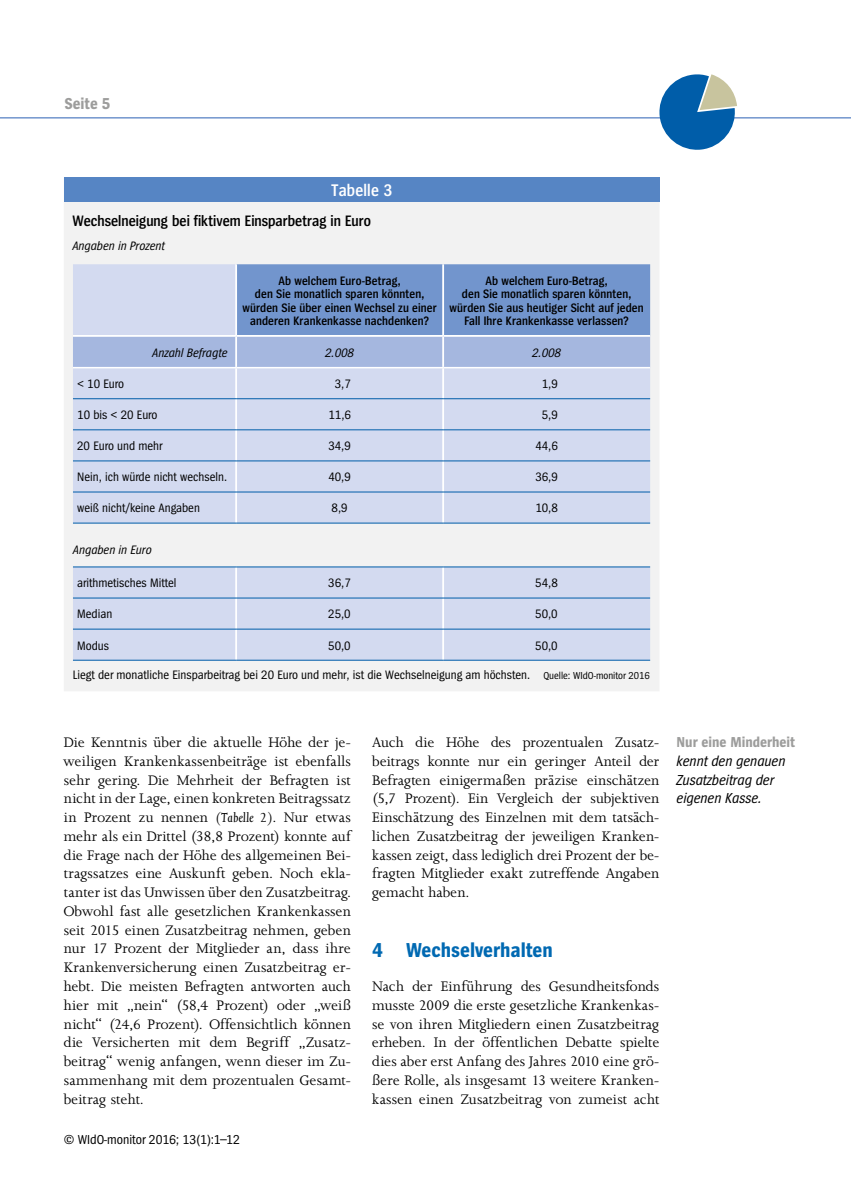
<style>
.page{position:relative;width:851px;height:1191px;background:#fff}
.page>*{position:absolute;margin:0;border:0;box-sizing:border-box;transform-origin:0 0}
.t1{font:700 21px "Spiegel Cd";color:#0069b2}
.t2{font:600 17.55px "Spiegel Cd";letter-spacing:.01em;color:#fff}
.t3{font:700 16.5px "Spiegel Cd";color:#9d9d9c}
.t4{font:15.9px/18.8px "Joanna MT Pro";color:#000;text-align:justify}
.t5{font:600 15.75px "Spiegel Cd";color:#000}
.t6{font:italic 15px/18.8px "Spiegel Cd";color:#000}
.t7{font:700 15px "Spiegel Cd";color:#9d9d9c}
.t8{font:13.5px "Spiegel Cd";color:#000}
.t9{font:12.75px "Spiegel Cd";color:#000}
.t10{font:600 12.75px/13.5px "Spiegel Cd";letter-spacing:.01em;color:#000;text-align:center}
.t11{font:italic 12.75px "Spiegel Cd";color:#000}
.s1{font-size:10.5px}
.s2{font-style:italic;font-size:15px}
</style>
<div class="page">
<hr style="left:0;top:117px;width:850px;height:2px;background:#7295cd">
<svg style="left:659px;top:74px;width:78px;height:76px"></svg>
<div style="left:64px;top:201px;width:595px;height:490px;background:#f2f2f2"></div>
<div style="left:64px;top:177px;width:595px;height:24px;background:#5685c4"></div>
<svg style="left:73px;top:368px;width:577px;height:292px;background:#d5dcef"></svg>
<svg style="left:73px;top:264px;width:577px;height:103px;background:#94add9"></svg>
<hr style="left:235px;top:337px;width:2px;height:30px;background:#fff">
<hr style="left:235px;top:368px;width:2px;height:30px;background:#fff">
<hr style="left:235px;top:399px;width:2px;height:30px;background:#fff">
<hr style="left:235px;top:430px;width:2px;height:30px;background:#fff">
<hr style="left:235px;top:461px;width:2px;height:31px;background:#fff">
<hr style="left:235px;top:492px;width:2px;height:31px;background:#fff">
<hr style="left:235px;top:567px;width:2px;height:31px;background:#fff">
<hr style="left:235px;top:598px;width:2px;height:31px;background:#fff">
<hr style="left:235px;top:629px;width:2px;height:31px;background:#fff">
<hr style="left:235px;top:264px;width:2px;height:71px;background:#fff">
<hr style="left:442px;top:264px;width:2px;height:71px;background:#fff">
<hr style="left:442px;top:337px;width:2px;height:30px;background:#fff">
<hr style="left:442px;top:368px;width:2px;height:30px;background:#fff">
<hr style="left:442px;top:399px;width:2px;height:30px;background:#fff">
<hr style="left:442px;top:430px;width:2px;height:30px;background:#fff">
<hr style="left:442px;top:461px;width:2px;height:31px;background:#fff">
<hr style="left:442px;top:492px;width:2px;height:31px;background:#fff">
<hr style="left:442px;top:567px;width:2px;height:31px;background:#fff">
<hr style="left:442px;top:598px;width:2px;height:31px;background:#fff">
<hr style="left:442px;top:629px;width:2px;height:31px;background:#fff">
<hr style="left:73px;top:335px;width:163px;height:2px;background:#fff">
<hr style="left:236px;top:335px;width:207px;height:2px;background:#fff">
<hr style="left:443px;top:335px;width:207px;height:2px;background:#fff">
<hr style="left:73px;top:398px;width:163px;height:1px;background:#005da9">
<hr style="left:236px;top:398px;width:207px;height:1px;background:#005da9">
<hr style="left:443px;top:398px;width:207px;height:1px;background:#005da9">
<hr style="left:73px;top:429px;width:163px;height:1px;background:#005da9">
<hr style="left:236px;top:429px;width:207px;height:1px;background:#005da9">
<hr style="left:443px;top:429px;width:207px;height:1px;background:#005da9">
<hr style="left:73px;top:460px;width:163px;height:1px;background:#005da9">
<hr style="left:236px;top:460px;width:207px;height:1px;background:#005da9">
<hr style="left:443px;top:460px;width:207px;height:1px;background:#005da9">
<hr style="left:73px;top:492px;width:163px;height:1px;background:#005da9">
<hr style="left:236px;top:492px;width:207px;height:1px;background:#005da9">
<hr style="left:443px;top:492px;width:207px;height:1px;background:#005da9">
<hr style="left:73px;top:566px;width:163px;height:1px;background:#005da9">
<hr style="left:236px;top:566px;width:207px;height:1px;background:#005da9">
<hr style="left:443px;top:566px;width:207px;height:1px;background:#005da9">
<hr style="left:73px;top:598px;width:163px;height:1px;background:#005da9">
<hr style="left:236px;top:598px;width:207px;height:1px;background:#005da9">
<hr style="left:443px;top:598px;width:207px;height:1px;background:#005da9">
<hr style="left:73px;top:629px;width:163px;height:1px;background:#005da9">
<hr style="left:236px;top:629px;width:207px;height:1px;background:#005da9">
<hr style="left:443px;top:629px;width:207px;height:1px;background:#005da9">
<hr style="left:73px;top:660px;width:163px;height:1px;background:#005da9">
<hr style="left:236px;top:660px;width:207px;height:1px;background:#005da9">
<hr style="left:443px;top:660px;width:207px;height:1px;background:#005da9">
<hr style="left:73px;top:523px;width:163px;height:1px;background:#005da9">
<hr style="left:236px;top:523px;width:207px;height:1px;background:#005da9">
<hr style="left:443px;top:523px;width:207px;height:1px;background:#005da9">
<hr style="left:73px;top:367px;width:163px;height:1px;background:#fff">
<hr style="left:236px;top:367px;width:207px;height:1px;background:#fff">
<hr style="left:443px;top:367px;width:207px;height:1px;background:#fff">
<p class="t3" style="left:64px;top:95px;width:47px">Seite 5</p>
<p class="t2" style="left:331px;top:181px;width:63px">Tabelle 3</p>
<p class="t5" style="left:72px;top:213px;width:300px">Wechselneigung bei fiktivem Einsparbetrag in Euro</p>
<p class="t11" style="left:72px;top:239px;width:94px">Angaben in Prozent</p>
<p class="t10" style="left:242px;top:274px;width:196px">Ab welchem Euro-Betrag,<br>den Sie monatlich sparen könnten, würden Sie über einen Wechsel zu einer anderen Krankenkasse nachdenken?</p>
<p class="t10" style="left:449px;top:274px;width:195px">Ab welchem Euro-Betrag,<br>den Sie monatlich sparen könnten, würden Sie aus heutiger Sicht auf jeden Fall Ihre Krankenkasse verlassen?</p>
<p class="t11" style="left:152px;top:346px;width:77px">Anzahl Befragte</p>
<p class="t11" style="left:325px;top:346px;width:30px">2.008</p>
<p class="t11" style="left:532px;top:346px;width:30px">2.008</p>
<p class="t9" style="left:77px;top:377px;width:48px">&lt; 10 Euro</p>
<p class="t9" style="left:335px;top:377px;width:18px">3,7</p>
<p class="t9" style="left:541px;top:377px;width:18px">1,9</p>
<p class="t9" style="left:77px;top:408px;width:82px">10 bis &lt; 20 Euro</p>
<p class="t9" style="left:328px;top:408px;width:24px">11,6</p>
<p class="t9" style="left:541px;top:408px;width:18px">5,9</p>
<p class="t9" style="left:77px;top:439px;width:87px">20 Euro und mehr</p>
<p class="t9" style="left:328px;top:439px;width:24px">34,9</p>
<p class="t9" style="left:535px;top:439px;width:24px">44,6</p>
<p class="t9" style="left:77px;top:471px;width:151px">Nein, ich würde nicht wechseln.</p>
<p class="t9" style="left:328px;top:471px;width:24px">40,9</p>
<p class="t9" style="left:535px;top:471px;width:24px">36,9</p>
<p class="t9" style="left:77px;top:502px;width:124px">weiß nicht/keine Angaben</p>
<p class="t9" style="left:331px;top:502px;width:18px">8,9</p>
<p class="t9" style="left:535px;top:502px;width:24px">10,8</p>
<p class="t11" style="left:73px;top:543px;width:80px">Angaben in Euro</p>
<p class="t9" style="left:77px;top:577px;width:101px">arithmetisches Mittel</p>
<p class="t9" style="left:328px;top:577px;width:24px">36,7</p>
<p class="t9" style="left:535px;top:577px;width:24px">54,8</p>
<p class="t9" style="left:77px;top:608px;width:37px">Median</p>
<p class="t9" style="left:328px;top:608px;width:24px">25,0</p>
<p class="t9" style="left:535px;top:608px;width:24px">50,0</p>
<p class="t9" style="left:77px;top:639px;width:33px">Modus</p>
<p class="t9" style="left:328px;top:639px;width:24px">50,0</p>
<p class="t9" style="left:535px;top:639px;width:24px">50,0</p>
<p class="t9" style="left:73px;top:669px;width:578px">Liegt der monatliche Einsparbeitrag bei 20 Euro und mehr, ist die Wechselneigung am höchsten. <span class="s1">Quelle: WIdO-monitor 2016</span></p>
<p class="t4" style="left:64px;top:732px;width:289px">Die Kenntnis über die aktuelle Höhe der je&shy;weiligen Krankenkassenbeiträge ist ebenfalls sehr gering. Die Mehrheit der Befragten ist nicht in der Lage, einen konkreten Beitragssatz in Prozent zu nennen <span class="s2">(Tabelle 2)</span>. Nur etwas mehr als ein Drittel (38,8 Prozent) konnte auf die Frage nach der Höhe des allgemeinen Bei&shy;tragssatzes eine Auskunft geben. Noch ekla&shy;tanter ist das Unwissen über den Zusatzbeitrag.<br>Obwohl fast alle gesetzlichen Krankenkassen seit 2015 einen Zusatzbeitrag nehmen, geben nur 17 Prozent der Mitglieder an, dass ihre Krankenversicherung einen Zusatzbeitrag er&shy;hebt. Die meisten Befragten antworten auch hier mit „nein“ (58,4 Prozent) oder „weiß nicht“ (24,6 Prozent). Offensichtlich können die Versicherten mit dem Begriff „Zusatz&shy;beitrag“ wenig anfangen, wenn dieser im Zu&shy;sammenhang mit dem prozentualen Gesamt&shy;beitrag steht.</p>
<p class="t4" style="left:372px;top:732px;width:289px">Auch die Höhe des prozentualen Zusatz&shy;beitrags konnte nur ein geringer Anteil der Befragten einigermaßen präzise einschätzen (5,7 Prozent). Ein Vergleich der subjektiven Einschätzung des Einzelnen mit dem tatsäch&shy;lichen Zusatzbeitrag der jeweiligen Kranken&shy;kassen zeigt, dass lediglich drei Prozent der be&shy;fragten Mitglieder exakt zutreffende Angaben gemacht haben.</p>
<h1 class="t1" style="left:372px;top:939px;width:182px">4 Wechselverhalten</h1>
<p class="t4" style="left:372px;top:976px;width:289px">Nach der Einführung des Gesundheitsfonds musste 2009 die erste gesetzliche Krankenkas&shy;se von ihren Mitgliedern einen Zusatzbeitrag erheben. In der öffentlichen Debatte spielte dies aber erst Anfang des Jahres 2010 eine grö&shy;ßere Rolle, als insgesamt 13 weitere Kranken&shy;kassen einen Zusatzbeitrag von zumeist acht</p>
<p class="t8" style="left:64px;top:1132px;width:178px">© WIdO-monitor 2016; 13(1):1–12</p>
<p class="t7" style="left:676px;top:734px;width:120px">Nur eine Minderheit</p>
<p class="t6" style="left:676px;top:752px;width:110px">kennt den genauen<br>Zusatzbeitrag der eigenen Kasse.</p>
</div>
